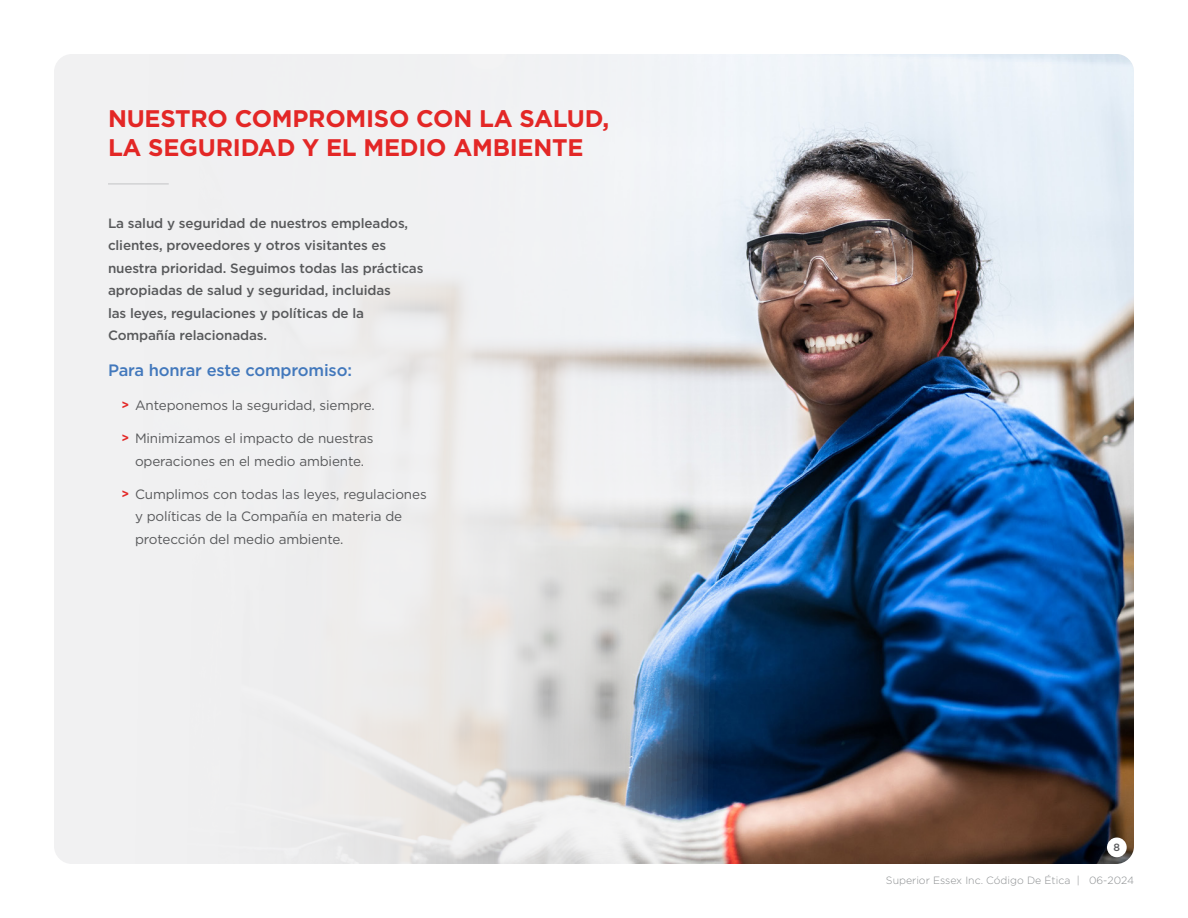
<style>
.page{position:relative;width:1188px;height:918px;background:#fff}
.page>*{position:absolute;margin:0;border:0;box-sizing:border-box;transform-origin:0 0}
.t1{font:700 24px/28.5px "Gotham";letter-spacing:-.01em;color:#e32726}
.t2{font:500 16.5px "Gotham";letter-spacing:-.01em;color:#4278bc}
.t3{font:500 13.5px/22.5px "Gotham";letter-spacing:-.01em;color:#58595b}
.t4{font:13.5px/22.5px "Gotham";letter-spacing:-.01em;color:#58595b;text-align:center}
.t5{font:300 10.5px "Gotham";color:#8b8e90}
.t6{font:500 10.5px "Gotham";color:#58595b}
.s1{font-weight:700;font-size:12px;color:#e32726}
</style>
<div class="page">
<img style="left:54px;top:54px;width:1080px;height:810px">
<hr style="left:108px;top:183px;width:61px;height:1px;background:#c7c8ca">
<div style="left:1107px;top:838px;width:20px;height:19px;background:#fff;border-radius:50%"></div>
<h1 class="t1" style="left:108px;top:104px;width:503px">NUESTRO COMPROMISO CON LA SALUD,<br>LA SEGURIDAD Y EL MEDIO AMBIENTE</h1>
<p class="t3" style="left:108px;top:212px;width:317px">La salud y seguridad de nuestros empleados, clientes, proveedores y otros visitantes es nuestra prioridad. Seguimos todas las prácticas apropiadas de salud y seguridad, incluidas<br>las leyes, regulaciones y políticas de la Compañía relacionadas.</p>
<p class="t2" style="left:108px;top:360px;width:245px">Para honrar este compromiso:</p>
<p class="t4" style="left:122px;top:393px;width:255px"><span class="s1">&gt;</span> Anteponemos la seguridad, siempre.</p>
<p class="t4" style="left:122px;top:427px;width:253px"><span class="s1">&gt;</span> Minimizamos el impacto de nuestras operaciones en el medio ambiente.</p>
<p class="t4" style="left:135px;top:482px;width:293px;text-align:left;text-indent:-14px"><span class="s1">&gt;</span> Cumplimos con todas las leyes, regulaciones y políticas de la Compañía en materia de protección del medio ambiente.</p>
<p class="t6" style="left:1114px;top:840px;width:8px">8</p>
<p class="t5" style="left:886px;top:873px;width:250px">Superior Essex Inc. Código De Ética | 06-2024</p>
</div>
